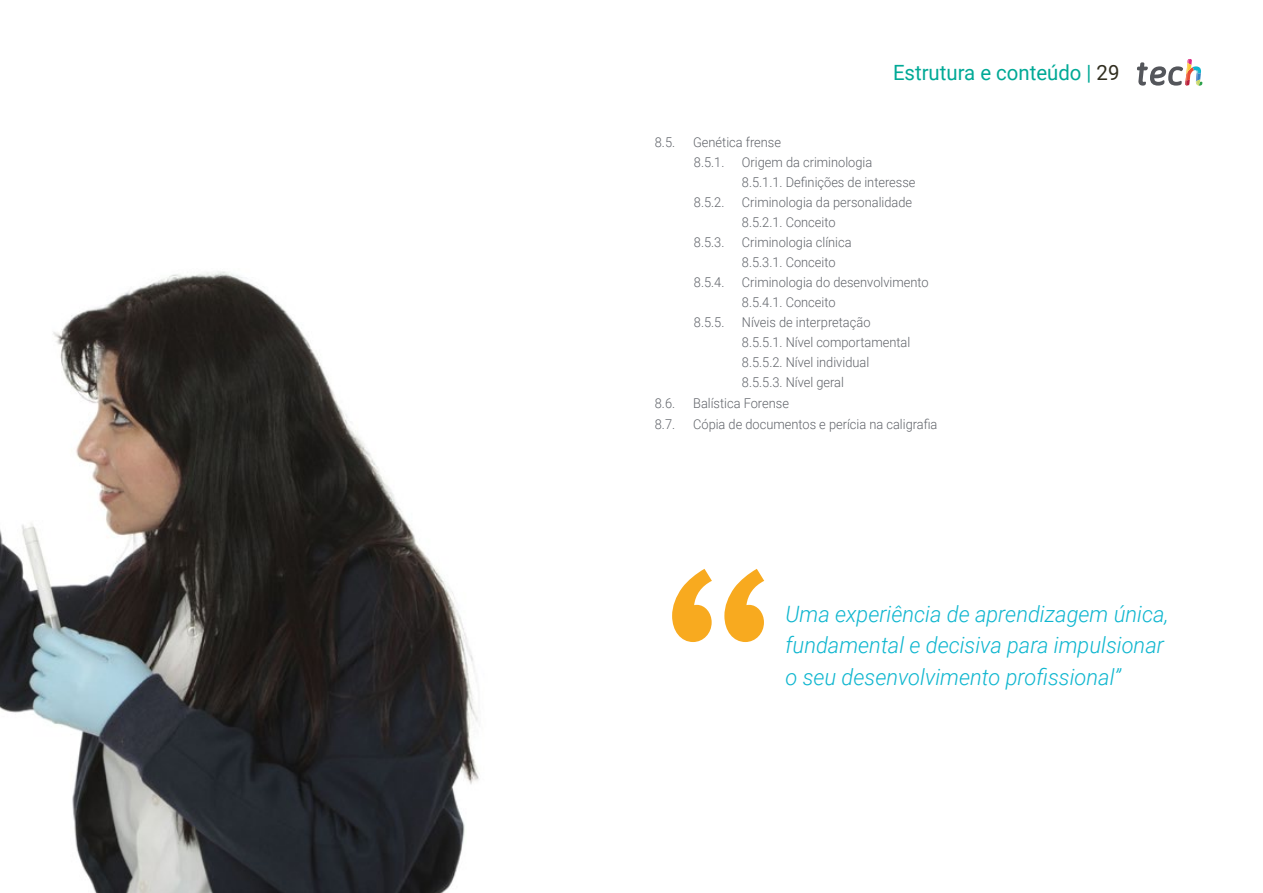
<style>
.page{position:relative;width:1263px;height:893px;background:#fff}
.page>*{position:absolute;margin:0;border:0;box-sizing:border-box;transform-origin:0 0}
.t1{font:italic 300 22.5px/31.5px "Roboto";color:#0fb6cf}
.t2{font:21px "Roboto";color:#00a996}
.t3{font:300 13.5px/20px "Roboto";color:#61646a;scale:.95 1}
.s1{color:#312e20}
</style>
<div class="page">
<img style="left:0;top:271px;width:479px;height:622px">
<svg style="left:1137px;top:59px;width:65px;height:27px"></svg>
<svg style="left:672px;top:569px;width:92px;height:73px"></svg>
<h2 class="t2" style="left:893px;top:57px;width:228px">Estrutura e conteúdo | <span class="s1">29</span></h2>
<p class="t3" style="left:655px;top:132px;width:23px">8.5.</p>
<p class="t3" style="left:693px;top:132px;width:94px">Genética frense<br>8.5.1.</p>
<p class="t3" style="left:742px;top:152px;width:184px">Origem da criminologia<br>8.5.1.1. Definições de interesse</p>
<p class="t3" style="left:694px;top:192px;width:34px">8.5.2.</p>
<p class="t3" style="left:742px;top:192px;width:181px">Criminologia da personalidade<br>8.5.2.1. Conceito</p>
<p class="t3" style="left:694px;top:232px;width:34px">8.5.3.</p>
<p class="t3" style="left:742px;top:232px;width:117px">Criminologia clínica<br>8.5.3.1. Conceito</p>
<p class="t3" style="left:694px;top:272px;width:34px">8.5.4.</p>
<p class="t3" style="left:742px;top:272px;width:198px">Criminologia do desenvolvimento<br>8.5.4.1. Conceito</p>
<p class="t3" style="left:694px;top:312px;width:34px">8.5.5.</p>
<p class="t3" style="left:742px;top:312px;width:179px">Níveis de interpretação<br>8.5.5.1. Nível comportamental<br>8.5.5.2. Nível individual<br>8.5.5.3. Nível geral</p>
<p class="t3" style="left:655px;top:393px;width:23px">8.6.</p>
<p class="t3" style="left:693px;top:393px;width:102px">Balística Forense</p>
<p class="t3" style="left:655px;top:414px;width:23px">8.7.</p>
<p class="t3" style="left:693px;top:414px;width:259px">Cópia de documentos e perícia na caligrafia</p>
<h1 class="t1" style="left:785px;top:597px;width:385px">Uma experiência de aprendizagem única, fundamental e decisiva para impulsionar o seu desenvolvimento profissional”</h1>
</div>
